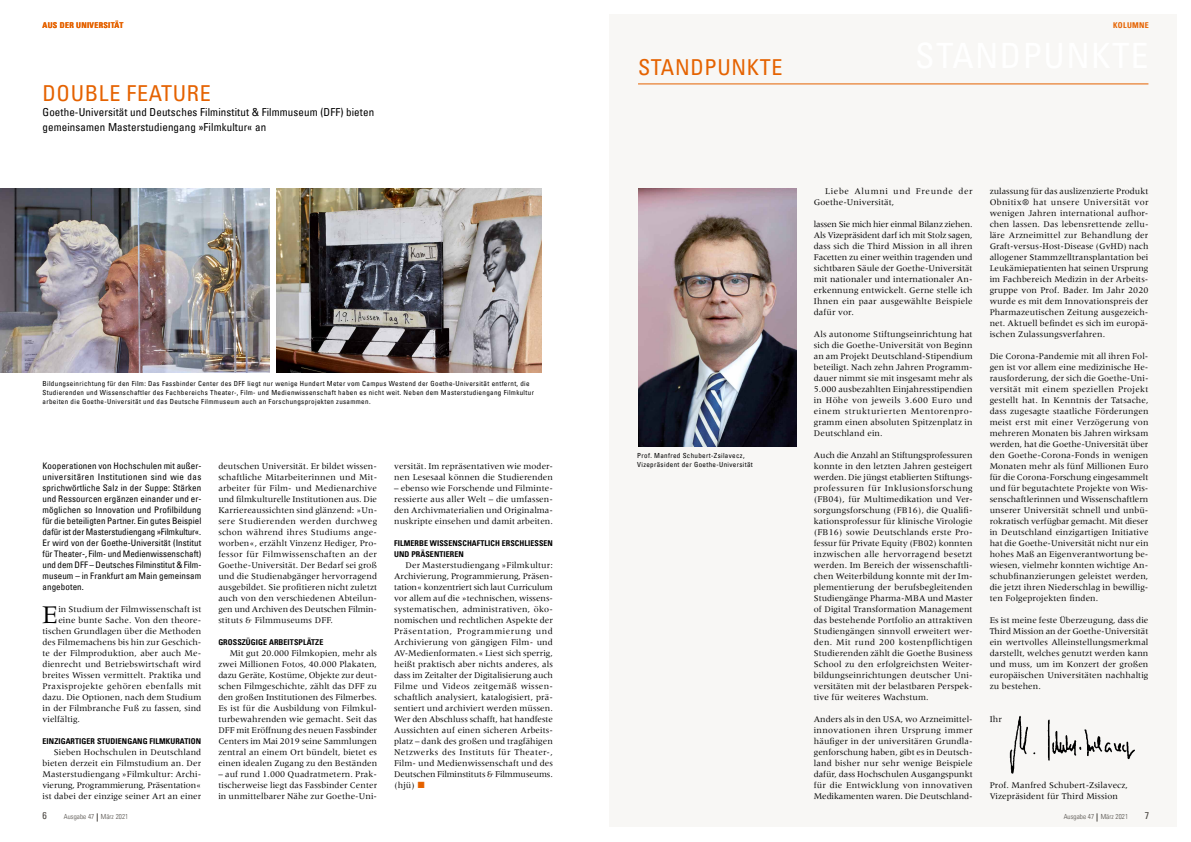
<style>
.page{position:relative;width:1191px;height:842px;background:#fff}
.page>*{position:absolute;margin:0;border:0;box-sizing:border-box;transform-origin:0 0}
.t1{font:26.4px "Meridien";color:#000}
.t2{font:condensed 22px "Univers Com 57";letter-spacing:.03em;color:#e56200}
.t3{font:condensed 11px/15px "Univers Com 57";letter-spacing:.01em;color:#000}
.t4{font:condensed 10px "Univers Com 57";color:#4d4944}
.t5{font:9px/11px "Meridien";letter-spacing:.01em;color:#000;text-align:justify}
.t6{font:condensed 9px/11px "Univers Com 57";letter-spacing:.01em;color:#000}
.t7{font:9px/11px "Meridien";letter-spacing:.07em;color:#000}
.t8{font:9px "Meridien";letter-spacing:.035em;color:#000}
.t9{font:8px/11px "Univers Com 67 Bold Cond";letter-spacing:.01em;color:#000}
.t10{font:8px "Univers Com 67 Bold Cond";letter-spacing:.04em;color:#e56200}
.t11{font:condensed 7px/9px "Univers Com 57";letter-spacing:.05em;color:#000}
.t12{font:7px "Univers Com 47 Light Cond";letter-spacing:.01em;color:#4d4944}
.s1{color:#e56200}
</style>
<div class="page">
<div style="left:609px;top:14px;width:567px;height:813px;background:#f8f7f5"></div>
<img style="left:1009px;top:715px;width:126px;height:59px">
<hr style="left:638px;top:84px;width:510px;height:1px;background:#e56200">
<img style="left:638px;top:188px;width:159px;height:258px">
<img style="left:0;top:188px;width:270px;height:184px">
<img style="left:277px;top:188px;width:264px;height:184px">
<p class="t10" style="left:43px;top:21px;width:82px">AUS DER UNIVERSITÄT</p>
<h2 class="t2" style="left:43px;top:79px;width:170px">DOUBLE FEATURE</h2>
<p class="t3" style="left:43px;top:104px;width:333px">Goethe-Universität und Deutsches Filminstitut &amp; Filmmuseum (DFF) bieten gemeinsamen Masterstudiengang »Filmkultur« an</p>
<p class="t11" style="left:43px;top:379px;width:493px">Bildungseinrichtung für den Film: Das Fassbinder Center des DFF liegt nur wenige Hundert Meter vom Campus Westend der Goethe-Universität entfernt, die<br>Studierenden und Wissenschaftler des Fachbereichs Theater-, Film- und Medienwissenschaft haben es nicht weit. Neben dem Masterstudiengang Filmkultur arbeiten die Goethe-Universität und das Deutsche Filmmuseum auch an Forschungsprojekten zusammen.</p>
<p class="t6" style="left:43px;top:460px;width:160px">Kooperationen von Hochschulen mit außer&shy;universitären Institutionen sind wie das sprichwörtliche Salz in der Suppe: Stärken und Ressourcen ergänzen einander und er&shy;möglichen so Innovation und Profilbildung für die beteiligten Partner. Ein gutes Beispiel dafür ist der Masterstudiengang »Filmkultur«.<br>Er wird von der Goethe-Universität (Institut für Theater-, Film- und Medienwissenschaft) und dem DFF – Deutsches Filminstitut &amp; Film&shy;museum – in Frankfurt am Main gemeinsam angeboten.</p>
<h1 class="t1" style="left:42px;top:600px;width:18px">E</h1>
<p class="t5" style="left:58px;top:604px;width:144px">in Studium der Filmwissenschaft ist</p>
<p class="t5" style="left:58px;top:615px;width:144px">eine bunte Sache. Von den theore-</p>
<p class="t5" style="left:43px;top:626px;width:160px">tischen Grundlagen über die Methoden</p>
<p class="t5" style="left:43px;top:637px;width:160px">des Filmemachens bis hin zur Geschich-</p>
<p class="t5" style="left:43px;top:648px;width:160px">te der Filmproduktion, aber auch Me-</p>
<p class="t5" style="left:43px;top:659px;width:160px">dienrecht und Betriebswirtschaft wird</p>
<p class="t5" style="left:43px;top:670px;width:160px">breites Wissen vermittelt. Praktika und</p>
<p class="t8" style="left:43px;top:681px;width:160px">Praxisprojekte gehören ebenfalls mit</p>
<p class="t5" style="left:43px;top:692px;width:160px">dazu. Die Optionen, nach dem Studium</p>
<p class="t5" style="left:43px;top:703px;width:160px">in der Filmbranche Fuß zu fassen, sind</p>
<p class="t5" style="left:43px;top:714px;width:39px">vielfältig.</p>
<p class="t9" style="left:43px;top:736px;width:160px">EINZIGARTIGER STUDIENGANG FILMKURATION</p>
<p class="t5" style="left:43px;top:747px;width:160px;text-indent:11px">Sieben Hochschulen in Deutschland bieten derzeit ein Filmstudium an. Der Masterstudiengang »Filmkultur: Archi&shy;vierung, Programmierung, Präsentation« ist dabei der einzige seiner Art an einer</p>
<p class="t4" style="left:43px;top:809px;width:6px">6</p>
<p class="t12" style="left:64px;top:812px;width:66px">Ausgabe 47 März 2021</p>
<p class="t5" style="left:218px;top:461px;width:160px">deutschen Universität. Er bildet wissen&shy;schaftliche Mitarbeiterinnen und Mit&shy;arbeiter für Film- und Medienarchive und filmkulturelle Institutionen aus. Die Karriereaussichten sind glänzend: »Un&shy;sere Studierenden werden durchweg schon während ihres Studiums ange&shy;worben«, erzählt Vinzenz Hediger, Pro&shy;fessor für Filmwissenschaften an der Goethe-Universität. Der Bedarf sei groß und die Studienabgänger hervorragend ausgebildet. Sie profitieren nicht zuletzt auch von den verschiedenen Abteilun&shy;gen und Archiven des Deutschen Filmin&shy;stituts &amp; Filmmuseums DFF.</p>
<p class="t9" style="left:218px;top:637px;width:107px">GROSSZÜGIGE ARBEITSPLÄTZE</p>
<p class="t5" style="left:218px;top:648px;width:160px;text-indent:11px">Mit gut 20.000 Filmkopien, mehr als zwei Millionen Fotos, 40.000 Plakaten, dazu Geräte, Kostüme, Objekte zur deut&shy;schen Filmgeschichte, zählt das DFF zu den großen Institutionen des Filmerbes.<br>Es ist für die Ausbildung von Filmkul&shy;turbewahrenden wie gemacht. Seit das DFF mit Eröffnung des neuen Fassbinder Centers im Mai 2019 seine Sammlungen zentral an einem Ort bündelt, bietet es einen idealen Zugang zu den Beständen</p>
<p class="t5" style="left:218px;top:769px;width:160px">– auf rund 1.000 Quadratmetern. Prak&shy;tischerweise liegt das Fassbinder Center in unmittelbarer Nähe zur Goethe-Uni-</p>
<p class="t5" style="left:394px;top:461px;width:160px">versität. Im repräsentativen wie moder&shy;nen Lesesaal können die Studierenden</p>
<p class="t5" style="left:394px;top:483px;width:160px">– ebenso wie Forschende und Filminte&shy;ressierte aus aller Welt – die umfassen&shy;den Archivmaterialien und Originalma&shy;nuskripte einsehen und damit arbeiten.</p>
<p class="t9" style="left:394px;top:538px;width:160px">FILMERBE WISSENSCHAFTLICH ERSCHLIESSEN<br>UND PRÄSENTIEREN</p>
<p class="t5" style="left:394px;top:560px;width:160px;text-indent:11px">Der Masterstudiengang »Filmkultur:<br>Archivierung, Programmierung, Präsen&shy;tation« konzentriert sich laut Curriculum vor allem auf die »technischen, wissens&shy;systematischen, administrativen, öko&shy;nomischen und rechtlichen Aspekte der Präsentation, Programmierung und Archivierung von gängigen Film- und AV-Medienformaten.« Liest sich sperrig, heißt praktisch aber nichts anderes, als dass im Zeitalter der Digitalisierung auch Filme und Videos zeitgemäß wissen&shy;schaftlich analysiert, katalogisiert, prä&shy;sentiert und archiviert werden müssen.<br>Wer den Abschluss schafft, hat handfeste Aussichten auf einen sicheren Arbeits&shy;platz – dank des großen und tragfähigen Netzwerks des Instituts für Theater-, Film- und Medienwissenschaft und des Deutschen Filminstituts &amp; Filmmuseums. (hjü) <span class="s1">■</span></p>
<h2 class="t2" style="left:638px;top:54px;width:146px">STANDPUNKTE</h2>
<p class="t10" style="left:1113px;top:21px;width:37px">KOLUMNE</p>
<p class="t11" style="left:637px;top:451px;width:117px">Prof. Manfred Schubert-Zsilavecz,<br>Vizepräsident der Goethe-Universität</p>
<p class="t7" style="left:814px;top:186px;width:160px;text-indent:11px">Liebe Alumni und Freunde der<br>Goethe-Universität,</p>
<p class="t5" style="left:814px;top:219px;width:160px">lassen Sie mich hier einmal Bilanz ziehen.<br>Als Vizepräsident darf ich mit Stolz sagen, dass sich die Third Mission in all ihren Facetten zu einer weithin tragenden und sichtbaren Säule der Goethe-Universität mit nationaler und internationaler An&shy;erkennung entwickelt. Gerne stelle ich Ihnen ein paar ausgewählte Beispiele dafür vor.</p>
<p class="t5" style="left:814px;top:329px;width:160px">Als autonome Stiftungseinrichtung hat sich die Goethe-Universität von Beginn an am Projekt Deutschland-Stipendium beteiligt. Nach zehn Jahren Programm&shy;dauer nimmt sie mit insgesamt mehr als 5.000 ausbezahlten Einjahresstipendien in Höhe von jeweils 3.600 Euro und einem strukturierten Mentorenpro&shy;gramm einen absoluten Spitzenplatz in Deutschland ein.</p>
<p class="t5" style="left:814px;top:450px;width:160px">Auch die Anzahl an Stiftungsprofessuren konnte in den letzten Jahren gesteigert werden. Die jüngst etablierten Stiftungs&shy;professuren für Inklusionsforschung (FB04), für Multimedikation und Ver&shy;sorgungsforschung (FB16), die Qualifi&shy;kationsprofessur für klinische Virologie (FB16) sowie Deutschlands erste Pro&shy;fessur für Private Equity (FB02) konnten inzwischen alle hervorragend besetzt werden. Im Bereich der wissenschaftli&shy;chen Weiterbildung konnte mit der Im&shy;plementierung der berufsbegleitenden Studiengänge Pharma-MBA und Master of Digital Transformation Management das bestehende Portfolio an attraktiven Studiengängen sinnvoll erweitert wer&shy;den. Mit rund 200 kostenpflichtigen Studierenden zählt die Goethe Business School zu den erfolgreichsten Weiter&shy;bildungseinrichtungen deutscher Uni&shy;versitäten mit der belastbaren Perspek&shy;tive für weiteres Wachstum.</p>
<p class="t5" style="left:814px;top:714px;width:160px;text-align:left">Anders als in den USA, wo Arzneimittel&shy;innovationen ihren Ursprung immer häufiger in der universitären Grundla&shy;genforschung haben, gibt es in Deutsch&shy;land bisher nur sehr wenige Beispiele dafür, dass Hochschulen Ausgangspunkt für die Entwicklung von innovativen Medikamenten waren. Die Deutschland-</p>
<p class="t5" style="left:989px;top:186px;width:160px">zulassung für das auslizenzierte Produkt Obnitix® hat unsere Universität vor wenigen Jahren international aufhor&shy;chen lassen. Das lebensrettende zellu&shy;läre Arzneimittel zur Behandlung der Graft-versus-Host-Disease (GvHD) nach allogener Stammzelltransplantation bei Leukämiepatienten hat seinen Ursprung im Fachbereich Medizin in der Arbeits&shy;gruppe von Prof. Bader. Im Jahr 2020 wurde es mit dem Innovationspreis der Pharmazeutischen Zeitung ausgezeich&shy;net. Aktuell befindet es sich im europä&shy;ischen Zulassungsverfahren.</p>
<p class="t5" style="left:989px;top:351px;width:160px">Die Corona-Pandemie mit all ihren Fol&shy;gen ist vor allem eine medizinische He&shy;rausforderung, der sich die Goethe-Uni&shy;versität mit einem speziellen Projekt gestellt hat. In Kenntnis der Tatsache, dass zugesagte staatliche Förderungen meist erst mit einer Verzögerung von mehreren Monaten bis Jahren wirksam werden, hat die Goethe-Universität über den Goethe-Corona-Fonds in wenigen Monaten mehr als fünf Millionen Euro für die Corona-Forschung eingesammelt und für begutachtete Projekte von Wis&shy;senschaftlerinnen und Wissenschaftlern unserer Universität schnell und unbü&shy;rokratisch verfügbar gemacht. Mit dieser in Deutschland einzigartigen Initiative hat die Goethe-Universität nicht nur ein hohes Maß an Eigenverantwortung be&shy;wiesen, vielmehr konnten wichtige An&shy;schubfinanzierungen geleistet werden, die jetzt ihren Niederschlag in bewillig&shy;ten Folgeprojekten finden.</p>
<p class="t5" style="left:989px;top:615px;width:160px">Es ist meine feste Überzeugung, dass die Third Mission an der Goethe-Universität ein wertvolles Alleinstellungsmerkmal darstellt, welches genutzt werden kann und muss, um im Konzert der großen europäischen Universitäten nachhaltig zu bestehen.</p>
<p class="t5" style="left:989px;top:714px;width:14px">Ihr</p>
<p class="t5" style="left:989px;top:780px;width:140px">Prof. Manfred Schubert-Zsilavecz,<br>Vizepräsident für Third Mission</p>
<p class="t12" style="left:1063px;top:812px;width:66px">Ausgabe 47 März 2021</p>
<p class="t4" style="left:1144px;top:809px;width:6px">7</p>
</div>
